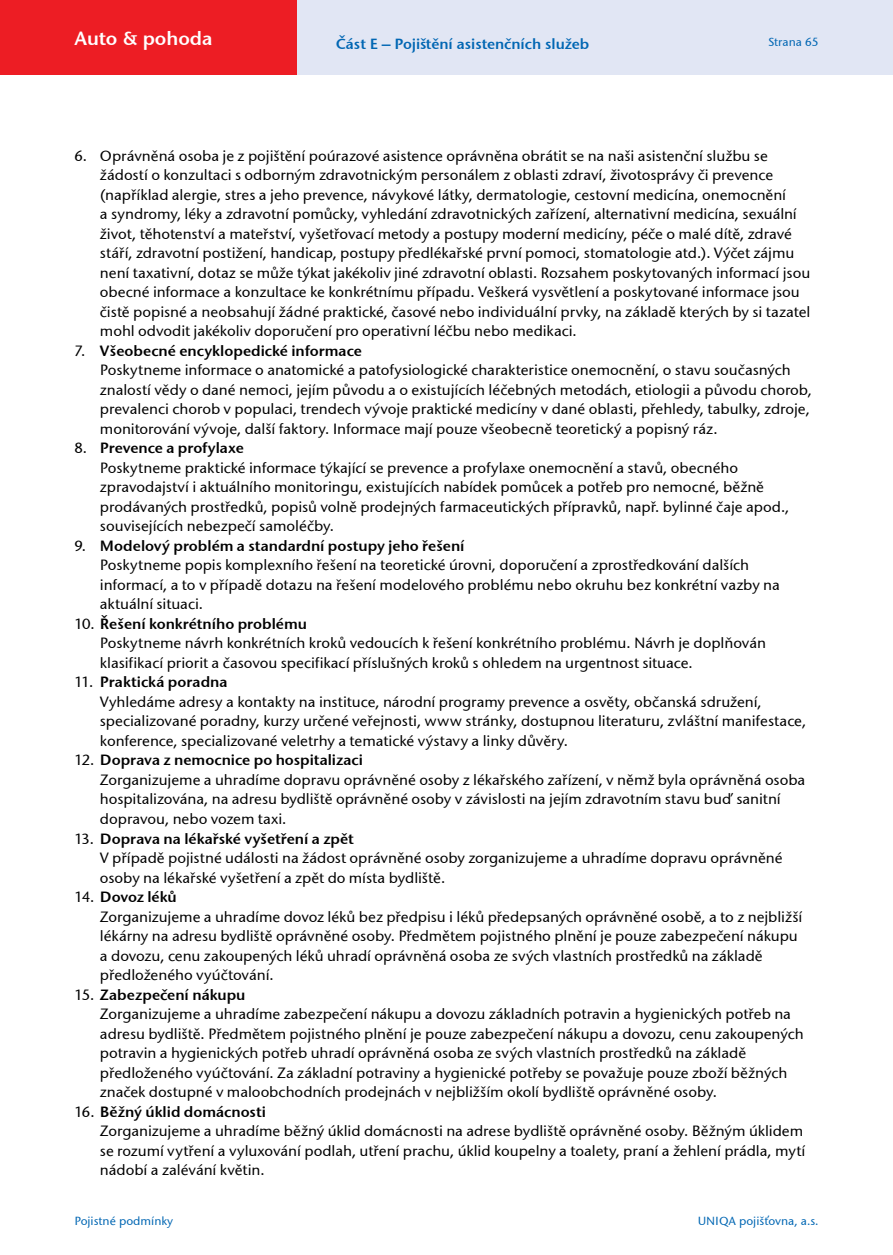
<style>
.page{position:relative;width:893px;height:1255px;background:#fff}
.page>*{position:absolute;margin:0;border:0;box-sizing:border-box;transform-origin:0 0}
.t1{font:19.5px "Stone San Itc TEE Semi";color:#fff}
.bezny_text_doleva_10{font:500 15.15px/19.5px "Stone San Itc TEE";letter-spacing:-.005em;color:#000}
.bezny_text_doleva_10-2{font:15.15px "Stone San Itc TEE Semi";color:#000}
.t2{font:15px "Stone San Itc TEE Semi";color:#0066b3}
.t3{font:500 12px "Stone San Itc TEE";color:#0066b3}
.s1{font-family:"Stone San Itc TEE";font-weight:500}
</style>
<div class="page">
<div style="left:0;top:0;width:893px;height:74px;background:#e1e6f4"></div>
<div style="left:0;top:0;width:297px;height:74px;background:#ed1d24"></div>
<hr style="left:892px;top:0;width:1px;height:74px;background:#ed1d24">
<p class="t1" style="left:74px;top:26px;width:140px">Auto &amp; pohoda</p>
<p class="t3" style="left:768px;top:35px;width:52px">Strana 65</p>
<p class="t2" style="left:336px;top:34px;width:255px">Část E – Pojištění asistenčních služeb</p>
<p class="bezny_text_doleva_10" style="left:100px;top:146px;width:712px;text-indent:-26px">6. Oprávněná osoba je z pojištění poúrazové asistence oprávněna obrátit se na naši asistenční službu se žádostí o konzultaci s odborným zdravotnickým personálem z oblasti zdraví, životosprávy či prevence (například alergie, stres a jeho prevence, návykové látky, dermatologie, cestovní medicína, onemocnění<br>a syndromy, léky a zdravotní pomůcky, vyhledání zdravotnických zařízení, alternativní medicína, sexuální život, těhotenství a mateřství, vyšetřovací metody a postupy moderní medicíny, péče o malé dítě, zdravé stáří, zdravotní postižení, handicap, postupy předlékařské první pomoci, stomatologie atd.). Výčet zájmu není taxativní, dotaz se může týkat jakékoliv jiné zdravotní oblasti. Rozsahem poskytovaných informací jsou obecné informace a konzultace ke konkrétnímu případu. Veškerá vysvětlení a poskytované informace jsou čistě popisné a neobsahují žádné praktické, časové nebo individuální prvky, na základě kterých by si tazatel mohl odvodit jakékoliv doporučení pro operativní léčbu nebo medikaci.</p>
<p class="bezny_text_doleva_10-2" style="left:74px;top:341px;width:289px"><span class="s1">7.</span> Všeobecné encyklopedické informace</p>
<p class="bezny_text_doleva_10" style="left:100px;top:360px;width:714px">Poskytneme informace o anatomické a patofysiologické charakteristice onemocnění, o stavu současných znalostí vědy o dané nemoci, jejím původu a o existujících léčebných metodách, etiologii a původu chorob, prevalenci chorob v populaci, trendech vývoje praktické medicíny v dané oblasti, přehledy, tabulky, zdroje, monitorování vývoje, další faktory. Informace mají pouze všeobecně teoretický a popisný ráz.</p>
<p class="bezny_text_doleva_10-2" style="left:74px;top:439px;width:171px"><span class="s1">8.</span> Prevence a profylaxe</p>
<p class="bezny_text_doleva_10" style="left:100px;top:458px;width:691px">Poskytneme praktické informace týkající se prevence a profylaxe onemocnění a stavů, obecného zpravodajství i aktuálního monitoringu, existujících nabídek pomůcek a potřeb pro nemocné, běžně prodávaných prostředků, popisů volně prodejných farmaceutických přípravků, např. bylinné čaje apod., souvisejících nebezpečí samoléčby.</p>
<p class="bezny_text_doleva_10-2" style="left:74px;top:536px;width:392px"><span class="s1">9.</span> Modelový problém a standardní postupy jeho řešení</p>
<p class="bezny_text_doleva_10" style="left:100px;top:555px;width:682px">Poskytneme popis komplexního řešení na teoretické úrovni, doporučení a zprostředkování dalších informací, a to v případě dotazu na řešení modelového problému nebo okruhu bez konkrétní vazby na aktuální situaci.</p>
<p class="bezny_text_doleva_10-2" style="left:74px;top:614px;width:234px"><span class="s1">10.</span> Řešení konkrétního problému</p>
<p class="bezny_text_doleva_10" style="left:100px;top:633px;width:668px">Poskytneme návrh konkrétních kroků vedoucích k řešení konkrétního problému. Návrh je doplňován klasifikací priorit a časovou specifikací příslušných kroků s ohledem na urgentnost situace.</p>
<p class="bezny_text_doleva_10-2" style="left:74px;top:673px;width:155px"><span class="s1">11.</span> Praktická poradna</p>
<p class="bezny_text_doleva_10" style="left:100px;top:692px;width:708px">Vyhledáme adresy a kontakty na instituce, národní programy prevence a osvěty, občanská sdružení, specializované poradny, kurzy určené veřejnosti, www stránky, dostupnou literaturu, zvláštní manifestace, konference, specializované veletrhy a tematické výstavy a linky důvěry.</p>
<p class="bezny_text_doleva_10-2" style="left:74px;top:751px;width:290px"><span class="s1">12.</span> Doprava z nemocnice po hospitalizaci</p>
<p class="bezny_text_doleva_10" style="left:100px;top:770px;width:707px">Zorganizujeme a uhradíme dopravu oprávněné osoby z lékařského zařízení, v němž byla oprávněná osoba hospitalizována, na adresu bydliště oprávněné osoby v závislosti na jejím zdravotním stavu buď sanitní dopravou, nebo vozem taxi.</p>
<p class="bezny_text_doleva_10-2" style="left:74px;top:829px;width:281px"><span class="s1">13.</span> Doprava na lékařské vyšetření a zpět</p>
<p class="bezny_text_doleva_10" style="left:100px;top:848px;width:684px">V případě pojistné události na žádost oprávněné osoby zorganizujeme a uhradíme dopravu oprávněné osoby na lékařské vyšetření a zpět do místa bydliště.</p>
<p class="bezny_text_doleva_10-2" style="left:74px;top:887px;width:104px"><span class="s1">14.</span> Dovoz léků</p>
<p class="bezny_text_doleva_10" style="left:100px;top:906px;width:704px">Zorganizujeme a uhradíme dovoz léků bez předpisu i léků předepsaných oprávněné osobě, a to z nejbližší lékárny na adresu bydliště oprávněné osoby. Předmětem pojistného plnění je pouze zabezpečení nákupu a dovozu, cenu zakoupených léků uhradí oprávněná osoba ze svých vlastních prostředků na základě předloženého vyúčtování.</p>
<p class="bezny_text_doleva_10-2" style="left:74px;top:985px;width:173px"><span class="s1">15.</span> Zabezpečení nákupu</p>
<p class="bezny_text_doleva_10" style="left:100px;top:1004px;width:705px">Zorganizujeme a uhradíme zabezpečení nákupu a dovozu základních potravin a hygienických potřeb na adresu bydliště. Předmětem pojistného plnění je pouze zabezpečení nákupu a dovozu, cenu zakoupených potravin a hygienických potřeb uhradí oprávněná osoba ze svých vlastních prostředků na základě předloženého vyúčtování. Za základní potraviny a hygienické potřeby se považuje pouze zboží běžných značek dostupné v maloobchodních prodejnách v nejbližším okolí bydliště oprávněné osoby.</p>
<p class="bezny_text_doleva_10-2" style="left:74px;top:1102px;width:193px"><span class="s1">16.</span> Běžný úklid domácnosti</p>
<p class="bezny_text_doleva_10" style="left:100px;top:1121px;width:707px">Zorganizujeme a uhradíme běžný úklid domácnosti na adrese bydliště oprávněné osoby. Běžným úklidem se rozumí vytření a vyluxování podlah, utření prachu, úklid koupelny a toalety, praní a žehlení prádla, mytí nádobí a zalévání květin.</p>
<p class="t3" style="left:74px;top:1213px;width:100px">Pojistné podmínky</p>
<p class="t3" style="left:698px;top:1213px;width:122px">UNIQA pojišťovna, a.s.</p>
</div>
